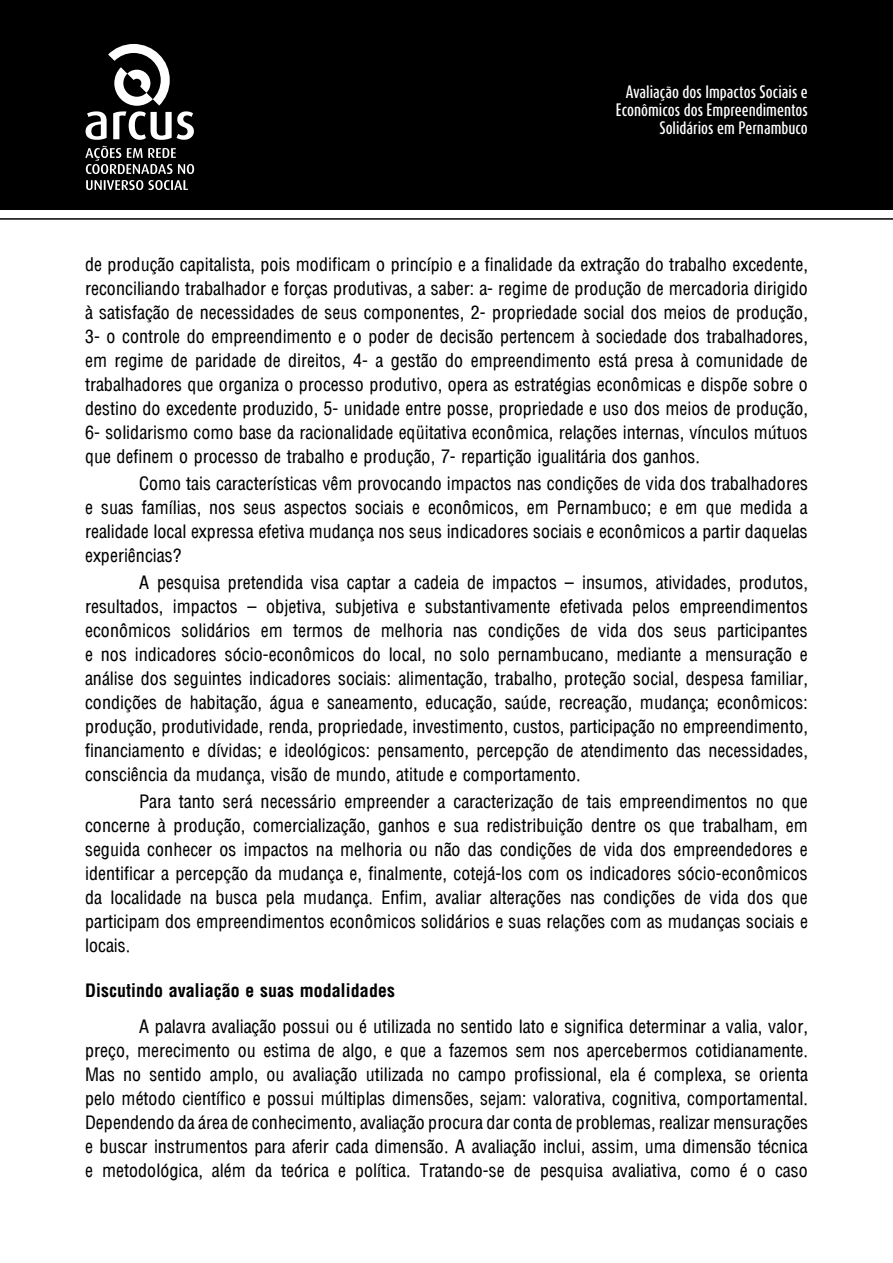
<style>
.page{position:relative;width:893px;height:1263px;background:#fff}
.page>*{position:absolute;margin:0;border:0;box-sizing:border-box;transform-origin:0 0}
.t1{font:18px/24px "Arena Condensed";color:#000;text-align:justify}
.t2{font:700 condensed 18px "Arena";color:#000}
.t3{font:500 15px/18px "Dax Compact";color:#fff;text-align:right}
</style>
<div class="page">
<div style="left:0;top:0;width:893px;height:210px;background:#000"></div>
<hr style="left:0;top:218px;width:893px;height:2px;background:#000">
<svg style="left:86px;top:44px;width:108px;height:96px"></svg>
<svg style="left:85px;top:146px;width:109px;height:44px"></svg>
<p class="t3" style="left:616px;top:82px;width:193px">Avaliação dos Impactos Sociais e<br>Econômicos dos Empreendimentos<br>Solidários em Pernambuco</p>
<p class="t1" style="left:85px;top:252px;width:724px">de produção capitalista, pois modificam o princípio e a finalidade da extração do trabalho excedente, reconciliando trabalhador e forças produtivas, a saber: a- regime de produção de mercadoria dirigido à satisfação de necessidades de seus componentes, 2- propriedade social dos meios de produção, 3- o controle do empreendimento e o poder de decisão pertencem à sociedade dos trabalhadores, em regime de paridade de direitos, 4- a gestão do empreendimento está presa à comunidade de trabalhadores que organiza o processo produtivo, opera as estratégias econômicas e dispõe sobre o destino do excedente produzido, 5- unidade entre posse, propriedade e uso dos meios de produção, 6- solidarismo como base da racionalidade eqüitativa econômica, relações internas, vínculos mútuos que definem o processo de trabalho e produção, 7- repartição igualitária dos ganhos.</p>
<p class="t1" style="left:85px;top:471px;width:724px;text-indent:54px">Como tais características vêm provocando impactos nas condições de vida dos trabalhadores e suas famílias, nos seus aspectos sociais e econômicos, em Pernambuco; e em que medida a realidade local expressa efetiva mudança nos seus indicadores sociais e econômicos a partir daquelas experiências?</p>
<p class="t1" style="left:85px;top:570px;width:724px;text-indent:54px">A pesquisa pretendida visa captar a cadeia de impactos – insumos, atividades, produtos, resultados, impactos – objetiva, subjetiva e substantivamente efetivada pelos empreendimentos econômicos solidários em termos de melhoria nas condições de vida dos seus participantes e nos indicadores sócio-econômicos do local, no solo pernambucano, mediante a mensuração e análise dos seguintes indicadores sociais: alimentação, trabalho, proteção social, despesa familiar, condições de habitação, água e saneamento, educação, saúde, recreação, mudança; econômicos: produção, produtividade, renda, propriedade, investimento, custos, participação no empreendimento, financiamento e dívidas; e ideológicos: pensamento, percepção de atendimento das necessidades, consciência da mudança, visão de mundo, atitude e comportamento.</p>
<p class="t1" style="left:85px;top:789px;width:724px;text-indent:54px">Para tanto será necessário empreender a caracterização de tais empreendimentos no que concerne à produção, comercialização, ganhos e sua redistribuição dentre os que trabalham, em seguida conhecer os impactos na melhoria ou não das condições de vida dos empreendedores e identificar a percepção da mudança e, finalmente, cotejá-los com os indicadores sócio-econômicos da localidade na busca pela mudança. Enfim, avaliar alterações nas condições de vida dos que participam dos empreendimentos econômicos solidários e suas relações com as mudanças sociais e locais.</p>
<p class="t2" style="left:85px;top:979px;width:312px">Discutindo avaliação e suas modalidades</p>
<p class="t1" style="left:85px;top:1014px;width:724px;text-indent:54px">A palavra avaliação possui ou é utilizada no sentido lato e significa determinar a valia, valor, preço, merecimento ou estima de algo, e que a fazemos sem nos apercebermos cotidianamente.<br>Mas no sentido amplo, ou avaliação utilizada no campo profissional, ela é complexa, se orienta pelo método científico e possui múltiplas dimensões, sejam: valorativa, cognitiva, comportamental.<br>Dependendo da área de conhecimento, avaliação procura dar conta de problemas, realizar mensurações e buscar instrumentos para aferir cada dimensão. A avaliação inclui, assim, uma dimensão técnica e metodológica, além da teórica e política. Tratando-se de pesquisa avaliativa, como é o caso</p>
</div>
